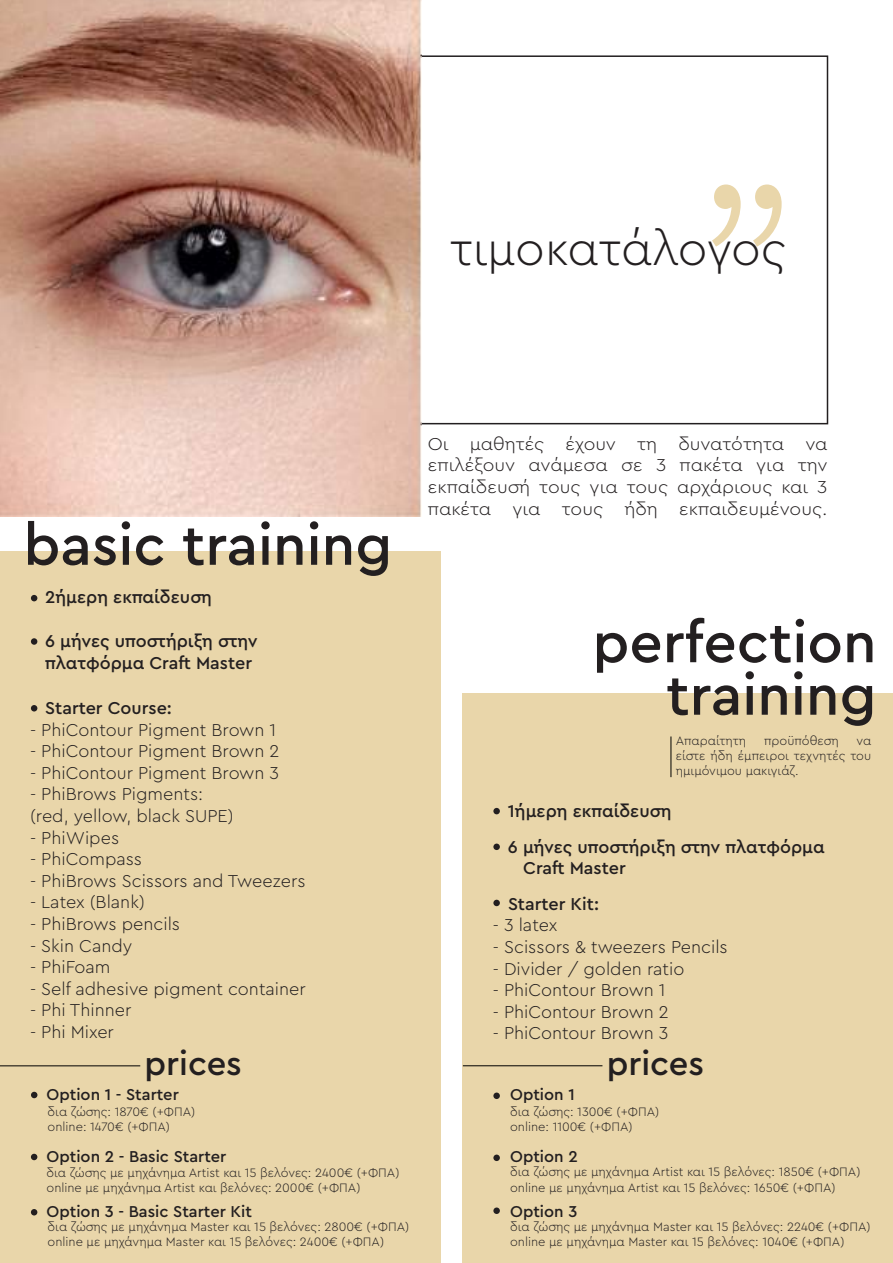
<style>
.page{position:relative;width:893px;height:1263px;background:#fff}
.page>*{position:absolute;margin:0;border:0;box-sizing:border-box;transform-origin:0 0}
.t1{font:197.25px "Source Code Variable";color:#e9d6aa}
.t2{font:500 58.5px/52.5px "Cera Pro";color:#231f20;text-align:right}
.t3{font:300 48.6px "Cera Pro";letter-spacing:-.005em;color:#231f20}
.t4{font:500 34.5px "Cera Pro";color:#231f20}
.t5{font:300 18px/21.6px "Cera Pro";color:#231f20}
.t6{font:500 18px/22.5px "Cera Pro";color:#231f20}
.t7{font:300 18px/21.6px "Cera Pro";color:#231f20;text-align:justify;scale:1.07 1}
.t8{font:500 16.5px "Cera Pro";color:#231f20}
.t9{font:300 12.75px/15.3px "Cera Pro";color:#231f20}
</style>
<div class="page">
<div style="left:0;top:551px;width:441px;height:711px;background:#e9d6aa"></div>
<div style="left:463px;top:693px;width:430px;height:570px;background:#e9d6aa"></div>
<hr style="left:0;top:1065px;width:140px;height:1px;background:#000">
<hr style="left:463px;top:1065px;width:139px;height:1px;background:#000">
<svg style="left:31px;top:595px;width:6px;height:6px"></svg>
<svg style="left:31px;top:1092px;width:6px;height:6px"></svg>
<div style="left:493px;top:1092px;width:7px;height:7px;background:#231f20;border-radius:50%"></div>
<div style="left:493px;top:1154px;width:7px;height:7px;background:#231f20;border-radius:50%"></div>
<div style="left:493px;top:1207px;width:7px;height:7px;background:#231f20;border-radius:50%"></div>
<svg style="left:31px;top:1154px;width:6px;height:6px"></svg>
<svg style="left:31px;top:1209px;width:6px;height:6px"></svg>
<div style="left:31px;top:638px;width:6px;height:7px;background:#231f20;border-radius:50%"></div>
<svg style="left:31px;top:705px;width:6px;height:6px"></svg>
<div style="left:493px;top:900px;width:7px;height:6px;background:#231f20;border-radius:50%"></div>
<div style="left:493px;top:843px;width:7px;height:7px;background:#231f20;border-radius:50%"></div>
<div style="left:493px;top:808px;width:7px;height:6px;background:#231f20;border-radius:50%"></div>
<hr style="left:671px;top:736px;width:1px;height:41px;background:#000">
<img style="left:0;top:0;width:421px;height:516px">
<h1 class="t1" style="left:805px;top:318px;width:120px;rotate:-180deg">“</h1>
<h3 class="t3" style="left:450px;top:217px;width:338px">τιμοκατάλογος</h3>
<h2 class="t2" style="left:24px;top:516px;width:370px">basic training</h2>
<h3 class="t6" style="left:45px;top:585px;width:168px">2ήμερη εκπαίδευση</h3>
<h3 class="t6" style="left:45px;top:628px;width:214px">6 μήνες υποστήριξη στην πλατφόρμα Craft Master</h3>
<h3 class="t6" style="left:45px;top:696px;width:128px">Starter Course:</h3>
<h3 class="t5" style="left:30px;top:718px;width:248px">- PhiContour Pigment Brown 1</h3>
<h3 class="t5" style="left:30px;top:740px;width:251px">- PhiContour Pigment Brown 2</h3>
<h3 class="t5" style="left:30px;top:761px;width:251px">- PhiContour Pigment Brown 3</h3>
<h3 class="t5" style="left:30px;top:783px;width:205px">- PhiBrows Pigments: (red, yellow, black SUPE)</h3>
<h3 class="t5" style="left:30px;top:826px;width:91px">- PhiWipes</h3>
<h3 class="t5" style="left:30px;top:848px;width:114px">- PhiCompass</h3>
<h3 class="t5" style="left:30px;top:869px;width:277px">- PhiBrows Scissors and Tweezers</h3>
<h3 class="t5" style="left:30px;top:891px;width:116px">- Latex (Blank)</h3>
<h3 class="t5" style="left:30px;top:912px;width:152px">- PhiBrows pencils</h3>
<h3 class="t5" style="left:30px;top:934px;width:104px">- Skin Candy</h3>
<h3 class="t5" style="left:30px;top:956px;width:82px">- PhiFoam</h3>
<h3 class="t5" style="left:30px;top:977px;width:277px">- Self adhesive pigment container</h3>
<h3 class="t5" style="left:30px;top:999px;width:103px">- Phi Thinner</h3>
<h3 class="t5" style="left:30px;top:1020px;width:85px">- Phi Mixer</h3>
<h3 class="t7" style="left:428px;top:432px;width:375px">Οι μαθητές έχουν τη δυνατότητα να επιλέξουν ανάμεσα σε 3 πακέτα για την εκπαίδευσή τους για τους αρχάριους και 3 πακέτα για τους ήδη εκπαιδευμένους.</h3>
<h2 class="t2" style="left:592px;top:614px;width:285px">perfection training</h2>
<p class="t9" style="left:676px;top:732px;width:72px">Aπαραίτητη</p>
<p class="t9" style="left:764px;top:732px;width:76px">προϋπόθεση</p>
<p class="t9" style="left:676px;top:732px;width:197px;text-align:justify;text-indent:181px">να είστε ήδη έμπειροι τεχνητές του ημιμόνιμου μακιγιάζ.</p>
<h3 class="t6" style="left:508px;top:793px;width:318px;line-height:35.5px">1ήμερη εκπαίδευση<br>6 μήνες υποστήριξη στην πλατφόρμα</h3>
<h3 class="t6" style="left:523px;top:856px;width:104px">Craft Master</h3>
<h3 class="t6" style="left:508px;top:892px;width:93px">Starter Kit:</h3>
<h3 class="t5" style="left:493px;top:914px;width:66px">- 3 latex</h3>
<h3 class="t5" style="left:493px;top:935px;width:236px">- Scissors &amp; tweezers Pencils</h3>
<h3 class="t5" style="left:493px;top:957px;width:193px">- Divider / golden ratio</h3>
<h3 class="t5" style="left:493px;top:978px;width:174px">- PhiContour Brown 1</h3>
<h3 class="t5" style="left:493px;top:1000px;width:177px">- PhiContour Brown 2</h3>
<h3 class="t5" style="left:493px;top:1022px;width:177px">- PhiContour Brown 3</h3>
<h3 class="t4" style="left:144px;top:1040px;width:99px">prices</h3>
<h3 class="t4" style="left:607px;top:1040px;width:99px">prices</h3>
<p class="t8" style="left:47px;top:1084px;width:134px">Option 1 - Starter</p>
<p class="t8" style="left:510px;top:1084px;width:66px">Option 1</p>
<p class="t9" style="left:48px;top:1103px;width:149px">δια ζώσης: 1870€ (+ΦΠΑ) online: 1470€ (+ΦΠΑ)</p>
<p class="t9" style="left:47px;top:1164px;width:354px">δια ζώσης με μηχάνημα Artist και 15 βελόνες: 2400€ (+ΦΠΑ) online με μηχάνημα Artist και βελόνες: 2000€ (+ΦΠΑ)</p>
<p class="t9" style="left:510px;top:1103px;width:151px">δια ζώσης: 1300€ (+ΦΠΑ) online: 1100€ (+ΦΠΑ)</p>
<p class="t9" style="left:510px;top:1164px;width:352px">δια ζώσης με μηχάνημα Artist και 15 βελόνες: 1850€ (+ΦΠΑ) online με μηχάνημα Artist και 15 βελόνες: 1650€ (+ΦΠΑ)</p>
<p class="t8" style="left:47px;top:1146px;width:181px">Option 2 - Basic Starter</p>
<p class="t8" style="left:47px;top:1200px;width:207px">Option 3 - Basic Starter Kit</p>
<p class="t8" style="left:510px;top:1146px;width:69px">Option 2</p>
<p class="t8" style="left:510px;top:1200px;width:69px">Option 3</p>
<p class="t9" style="left:48px;top:1218px;width:363px">δια ζώσης με μηχάνημα Master και 15 βελόνες: 2800€ (+ΦΠΑ) online με μηχάνημα Master και 15 βελόνες: 2400€ (+ΦΠΑ)</p>
<p class="t9" style="left:510px;top:1218px;width:362px">δια ζώσης με μηχάνημα Master και 15 βελόνες: 2240€ (+ΦΠΑ) online με μηχάνημα Master και 15 βελόνες: 1040€ (+ΦΠΑ)</p>
</div>
